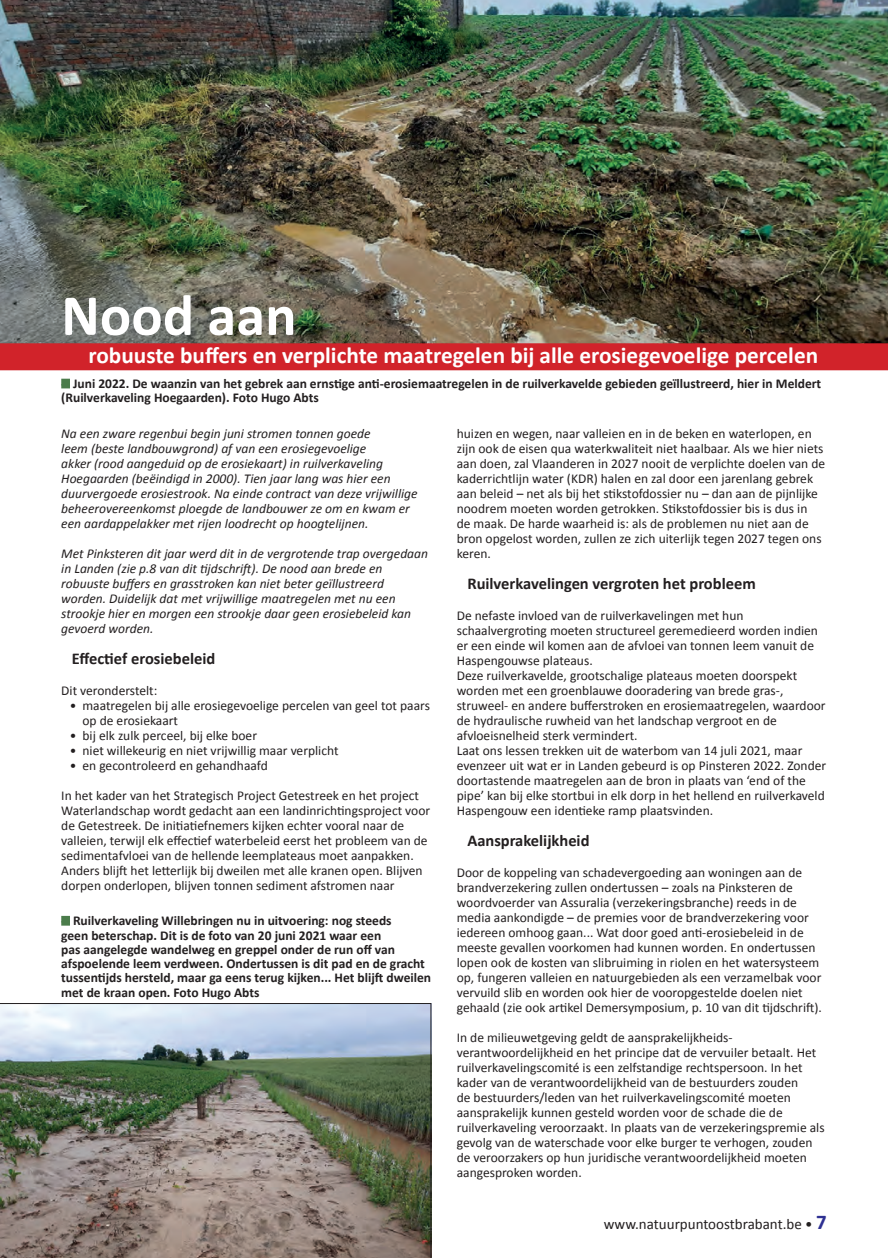
<style>
.page{position:relative;width:888px;height:1258px;background:#fff}
.page>*{position:absolute;margin:0;border:0;box-sizing:border-box;transform-origin:0 0}
.t1{font:700 58.5px "Calibri";color:#fff}
.t2{font:700 23.25px "Calibri";color:#fff}
.t3{font:700 16.5px "Calibri";color:#231f20}
.t4{font:15px "Calibri";color:#231f20}
.t5{font:13.5px/15px "Calibri";color:#231f20}
.t6{font:italic 13.5px/15px "Calibri";color:#231f20}
.t7{font:700 13.5px/14.2px "Calibri";color:#231f20}
.s1{color:#4b7c4b}
.s2{font-weight:700;font-size:21px;color:#2e3092}
</style>
<div class="page">
<img style="left:0;top:0;width:888px;height:343px">
<img style="left:0;top:1003px;width:431px;height:255px">
<div style="left:61px;top:379px;width:9px;height:9px;background:#4b7c4b"></div>
<div style="left:61px;top:916px;width:9px;height:10px;background:#4b7c4b"></div>
<div style="left:0;top:343px;width:888px;height:27px;background:#d1232a"></div>
<h1 class="t1" style="left:61px;top:279px;width:237px">Nood aan</h1>
<h2 class="t2" style="left:88px;top:341px;width:731px">robuuste buffers en verplichte maatregelen bij alle erosiegevoelige percelen</h2>
<p class="t7" style="left:61px;top:376px;width:761px"><span class="s1">--</span> Juni 2022. De waanzin van het gebrek aan ernstige anti-erosiemaatregelen in de ruilverkavelde gebieden geïllustreerd, hier in Meldert (Ruilverkaveling Hoegaarden). Foto Hugo Abts</p>
<p class="t6" style="left:61px;top:425px;width:358px">Na een zware regenbui begin juni stromen tonnen goede<br>leem (beste landbouwgrond) af van een erosiegevoelige<br>akker (rood aangeduid op de erosiekaart) in ruilverkaveling Hoegaarden (beëindigd in 2000). Tien jaar lang was hier een duurvergoede erosiestrook. Na einde contract van deze vrijwillige beheerovereenkomst ploegde de landbouwer ze om en kwam er een aardappelakker met rijen loodrecht op hoogtelijnen.</p>
<p class="t6" style="left:61px;top:545px;width:368px">Met Pinksteren dit jaar werd dit in de vergrotende trap overgedaan in Landen (zie p.8 van dit tijdschrift). De nood aan brede en robuuste buffers en grasstroken kan niet beter geïllustreerd worden. Duidelijk dat met vrijwillige maatregelen met nu een strookje hier en morgen een strookje daar geen erosiebeleid kan gevoerd worden.</p>
<p class="t3" style="left:72px;top:648px;width:145px">Effectief erosiebeleid</p>
<p class="t5" style="left:61px;top:682px;width:98px">Dit veronderstelt:</p>
<p class="t5" style="left:83px;top:697px;width:349px;text-indent:-13px">• maatregelen bij alle erosiegevoelige percelen van geel tot paars op de erosiekaart</p>
<p class="t5" style="left:70px;top:727px;width:189px">• bij elk zulk perceel, bij elke boer</p>
<p class="t5" style="left:70px;top:742px;width:270px">• niet willekeurig en niet vrijwillig maar verplicht</p>
<p class="t5" style="left:70px;top:757px;width:199px">• en gecontroleerd en gehandhaafd</p>
<p class="t5" style="left:61px;top:787px;width:370px">In het kader van het Strategisch Project Getestreek en het project Waterlandschap wordt gedacht aan een landinrichtingsproject voor de Getestreek. De initiatiefnemers kijken echter vooral naar de valleien, terwijl elk effectief waterbeleid eerst het probleem van de sedimentafvloei van de hellende leemplateaus moet aanpakken.<br>Anders blijft het letterlijk bij dweilen met alle kranen open. Blijven dorpen onderlopen, blijven tonnen sediment afstromen naar</p>
<p class="t7" style="left:61px;top:913px;width:371px"><span class="s1">--</span> Ruilverkaveling Willebringen nu in uitvoering: nog steeds<br>geen beterschap. Dit is de foto van 20 juni 2021 waar een<br>pas aangelegde wandelweg en greppel onder de run off van afspoelende leem verdween. Ondertussen is dit pad en de gracht tussentijds hersteld, maar ga eens terug kijken... Het blijft dweilen met de kraan open. Foto Hugo Abts</p>
<p class="t5" style="left:457px;top:425px;width:370px">huizen en wegen, naar valleien en in de beken en waterlopen, en zijn ook de eisen qua waterkwaliteit niet haalbaar. Als we hier niets aan doen, zal Vlaanderen in 2027 nooit de verplichte doelen van de kaderrichtlijn water (KDR) halen en zal door een jarenlang gebrek aan beleid – net als bij het stikstofdossier nu – dan aan de pijnlijke noodrem moeten worden getrokken. Stikstofdossier bis is dus in<br>de maak. De harde waarheid is: als de problemen nu niet aan de bron opgelost worden, zullen ze zich uiterlijk tegen 2027 tegen ons keren.</p>
<p class="t3" style="left:467px;top:573px;width:290px">Ruilverkavelingen vergroten het probleem</p>
<p class="t5" style="left:457px;top:607px;width:371px">De nefaste invloed van de ruilverkavelingen met hun schaalvergroting moeten structureel geremedieerd worden indien er een einde wil komen aan de afvloei van tonnen leem vanuit de Haspengouwse plateaus.<br>Deze ruilverkavelde, grootschalige plateaus moeten doorspekt worden met een groenblauwe dooradering van brede gras-, struweel- en andere bufferstroken en erosiemaatregelen, waardoor de hydraulische ruwheid van het landschap vergroot en de afvloeisnelheid sterk vermindert.<br>Laat ons lessen trekken uit de waterbom van 14 juli 2021, maar evenzeer uit wat er in Landen gebeurd is op Pinsteren 2022. Zonder doortastende maatregelen aan de bron in plaats van ‘end of the pipe’ kan bij elke stortbui in elk dorp in het hellend en ruilverkaveld Haspengouw een identieke ramp plaatsvinden.</p>
<p class="t3" style="left:467px;top:830px;width:124px">Aansprakelijkheid</p>
<p class="t5" style="left:457px;top:865px;width:367px">Door de koppeling van schadevergoeding aan woningen aan de brandverzekering zullen ondertussen – zoals na Pinksteren de woordvoerder van Assuralia (verzekeringsbranche) reeds in de media aankondigde – de premies voor de brandverzekering voor iedereen omhoog gaan... Wat door goed anti-erosiebeleid in de meeste gevallen voorkomen had kunnen worden. En ondertussen lopen ook de kosten van slibruiming in riolen en het watersysteem op, fungeren valleien en natuurgebieden als een verzamelbak voor vervuild slib en worden ook hier de vooropgestelde doelen niet gehaald (zie ook artikel Demersymposium, p. 10 van dit tijdschrift).</p>
<p class="t5" style="left:457px;top:1030px;width:369px">In de milieuwetgeving geldt de aansprakelijkheids&shy;verantwoordelijkheid en het principe dat de vervuiler betaalt. Het ruilverkavelingscomité is een zelfstandige rechtspersoon. In het kader van de verantwoordelijkheid van de bestuurders zouden<br>de bestuurders/leden van het ruilverkavelingscomité moeten aansprakelijk kunnen gesteld worden voor de schade die de ruilverkaveling veroorzaakt. In plaats van de verzekeringspremie als gevolg van de waterschade voor elke burger te verhogen, zouden de veroorzakers op hun juridische verantwoordelijkheid moeten aangesproken worden.</p>
<p class="t4" style="left:604px;top:1215px;width:224px">www.natuurpuntoostbrabant.be • <span class="s2">7</span></p>
</div>
